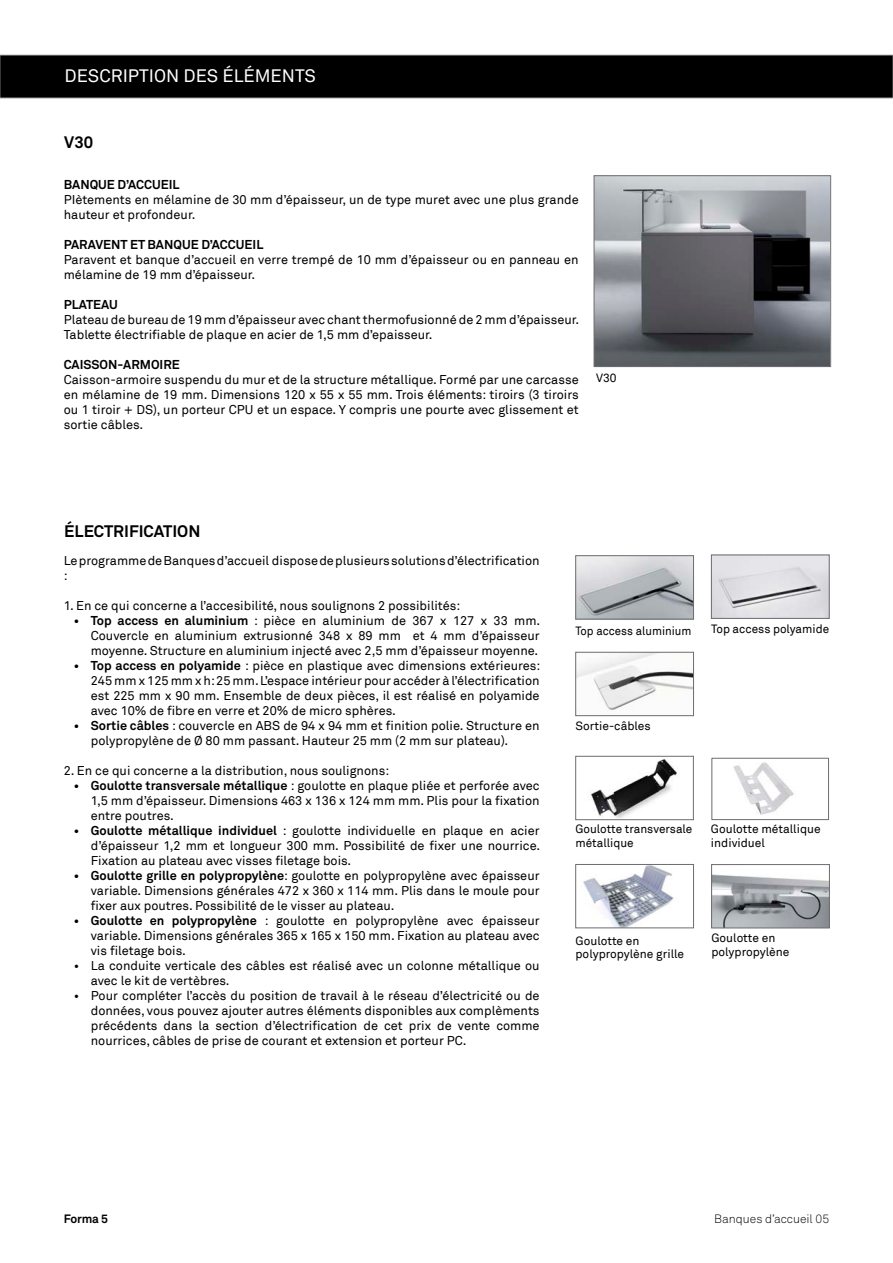
<style>
.page{position:relative;width:893px;height:1263px;background:#fff}
.page>*{position:absolute;margin:0;border:0;box-sizing:border-box;transform-origin:0 0}
.t1{font:18px "Akkurat";color:#fff}
.t2{font:700 16.5px "Akkurat";color:#000}
.t3{font:12.75px/15px "Akkurat";color:#000;text-align:justify}
.t4{font:700 12.75px "Akkurat";color:#000}
.t5{font:12px/13.5px "Akkurat";color:#000}
.t6{font:300 12px "Akkurat";color:#000}
.t7{font:12px "Akkurat";color:#000;scale:.95 1}
.t8{font:700 12px "Akkurat";letter-spacing:-.02em;color:#000}
.s1{font-weight:700}
</style>
<div class="page">
<div style="left:0;top:55px;width:893px;height:43px;background:#000"></div>
<div style="left:0;top:55px;width:893px;height:43px;border:1px solid #6d6d71"></div>
<img style="left:596px;top:178px;width:233px;height:187px">
<div style="left:594px;top:176px;width:237px;height:191px;border:1px solid #6d6d71"></div>
<img style="left:733px;top:762px;width:61px;height:53px">
<div style="left:712px;top:758px;width:117px;height:62px;border:1px solid #6d6d71"></div>
<img style="left:583px;top:866px;width:91px;height:60px">
<div style="left:575px;top:864px;width:119px;height:64px;border:1px solid #6d6d71"></div>
<img style="left:713px;top:874px;width:115px;height:52px">
<div style="left:711px;top:864px;width:119px;height:64px;border:1px solid #6d6d71"></div>
<img style="left:591px;top:759px;width:86px;height:59px">
<div style="left:575px;top:756px;width:119px;height:64px;border:1px solid #6d6d71"></div>
<img style="left:577px;top:654px;width:115px;height:56px">
<div style="left:575px;top:652px;width:119px;height:64px;border:1px solid #6d6d71"></div>
<img style="left:713px;top:557px;width:114px;height:60px">
<div style="left:711px;top:555px;width:118px;height:64px;border:1px solid #6d6d71"></div>
<img style="left:577px;top:557px;width:115px;height:60px">
<div style="left:575px;top:555px;width:119px;height:64px;border:1px solid #6d6d71"></div>
<h1 class="t1" style="left:65px;top:66px;width:253px">DESCRIPTION DES ÉLÉMENTS</h1>
<p class="t2" style="left:64px;top:132px;width:30px">V30</p>
<p class="t4" style="left:64px;top:177px;width:117px">BANQUE D’ACCUEIL</p>
<p class="t3" style="left:64px;top:192px;width:516px">PIètements en mélamine de 30 mm d’épaisseur, un de type muret avec une plus grande hauteur et profondeur.</p>
<p class="t4" style="left:64px;top:237px;width:201px">PARAVENT ET BANQUE D’ACCUEIL</p>
<p class="t3" style="left:64px;top:252px;width:516px">Paravent et banque d’accueil en verre trempé de 10 mm d’épaisseur ou en panneau en mélamine de 19 mm d’épaisseur.</p>
<p class="t4" style="left:64px;top:296px;width:56px">PLATEAU</p>
<p class="t3" style="left:64px;top:312px;width:517px">Plateau de bureau de 19 mm d’épaisseur avec chant thermofusionné de 2 mm d’épaisseur.<br>Tablette électrifiable de plaque en acier de 1,5 mm d’epaisseur.</p>
<p class="t4" style="left:64px;top:356px;width:117px">CAISSON-ARMOIRE</p>
<p class="t3" style="left:64px;top:372px;width:516px">Caisson-armoire suspendu du mur et de la structure métallique. Formé par une carcasse en mélamine de 19 mm. Dimensions 120 x 55 x 55 mm. Trois éléments: tiroirs (3 tiroirs ou 1 tiroir + DS), un porteur CPU et un espace. Y compris une pourte avec glissement et sortie câbles.</p>
<p class="t5" style="left:596px;top:372px;width:22px">V30</p>
<p class="t2" style="left:64px;top:521px;width:138px">ÉLECTRIFICATION</p>
<p class="t3" style="left:64px;top:553px;width:477px">Le programme de Banques d’accueil dispose de plusieurs solutions d’électrification :</p>
<p class="t3" style="left:64px;top:598px;width:398px">1. En ce qui concerne a l’accesibilité, nous soulignons 2 possibilités:</p>
<p class="t3" style="left:91px;top:613px;width:451px;text-indent:-17px"><span class="s1">• Top access en aluminium</span> : pièce en aluminium de 367 x 127 x 33 mm.<br>Couvercle en aluminium extrusionné 348 x 89 mm et 4 mm d’épaisseur moyenne. Structure en aluminium injecté avec 2,5 mm d’épaisseur moyenne.</p>
<p class="t3" style="left:91px;top:658px;width:451px;text-indent:-17px"><span class="s1">• Top access en polyamide</span> : pièce en plastique avec dimensions extérieures:<br>245 mm x 125 mm x h: 25 mm. L’espace intérieur pour accéder à l’électrification est 225 mm x 90 mm. Ensemble de deux pièces, il est réalisé en polyamide avec 10% de fibre en verre et 20% de micro sphères.</p>
<p class="t3" style="left:91px;top:718px;width:450px;text-indent:-17px"><span class="s1">• Sortie câbles</span> : couvercle en ABS de 94 x 94 mm et finition polie. Structure en polypropylène de Ø 80 mm passant. Hauteur 25 mm (2 mm sur plateau).</p>
<p class="t3" style="left:64px;top:763px;width:327px">2. En ce qui concerne a la distribution, nous soulignons:</p>
<p class="t3" style="left:91px;top:778px;width:450px;text-indent:-17px"><span class="s1">• Goulotte transversale métallique</span> : goulotte en plaque pliée et perforée avec 1,5 mm d’épaisseur. Dimensions 463 x 136 x 124 mm mm. Plis pour la fixation entre poutres.</p>
<p class="t3" style="left:91px;top:823px;width:451px;text-indent:-17px"><span class="s1">• Goulotte métallique individuel</span> : goulotte individuelle en plaque en acier d’épaisseur 1,2 mm et longueur 300 mm. Possibilité de fixer une nourrice.<br>Fixation au plateau avec visses filetage bois.</p>
<p class="t3" style="left:91px;top:868px;width:450px;text-indent:-17px"><span class="s1">• Goulotte grille en polypropylène</span>: goulotte en polypropylène avec épaisseur variable. Dimensions générales 472 x 360 x 114 mm. Plis dans le moule pour fixer aux poutres. Possibilité de le visser au plateau.</p>
<p class="t3" style="left:91px;top:913px;width:450px;text-indent:-17px"><span class="s1">• Goulotte en polypropylène</span> : goulotte en polypropylène avec épaisseur variable. Dimensions générales 365 x 165 x 150 mm. Fixation au plateau avec vis filetage bois.</p>
<p class="t3" style="left:91px;top:958px;width:450px;text-indent:-17px">• La conduite verticale des câbles est réalisé avec un colonne métallique ou avec le kit de vertèbres.</p>
<p class="t3" style="left:91px;top:988px;width:450px;text-indent:-17px">• Pour compléter l’accès du position de travail à le réseau d’électricité ou de données, vous pouvez ajouter autres éléments disponibles aux complèments précédents dans la section d’électrification de cet prix de vente comme nourrices, câbles de prise de courant et extension et porteur PC.</p>
<p class="t7" style="left:575px;top:623px;width:124px">Top access aluminium</p>
<p class="t5" style="left:711px;top:622px;width:119px">Top access polyamide</p>
<p class="t5" style="left:575px;top:719px;width:77px">Sortie-câbles</p>
<p class="t5" style="left:575px;top:822px;width:118px">Goulotte transversale métallique</p>
<p class="t5" style="left:711px;top:822px;width:111px">Goulotte métallique individuel</p>
<p class="t5" style="left:575px;top:934px;width:110px">Goulotte en polypropylène grille</p>
<p class="t5" style="left:711px;top:932px;width:80px">Goulotte en polypropylène</p>
<p class="t8" style="left:64px;top:1211px;width:46px">Forma 5</p>
<p class="t6" style="left:714px;top:1211px;width:116px">Banques d’accueil 05</p>
</div>
